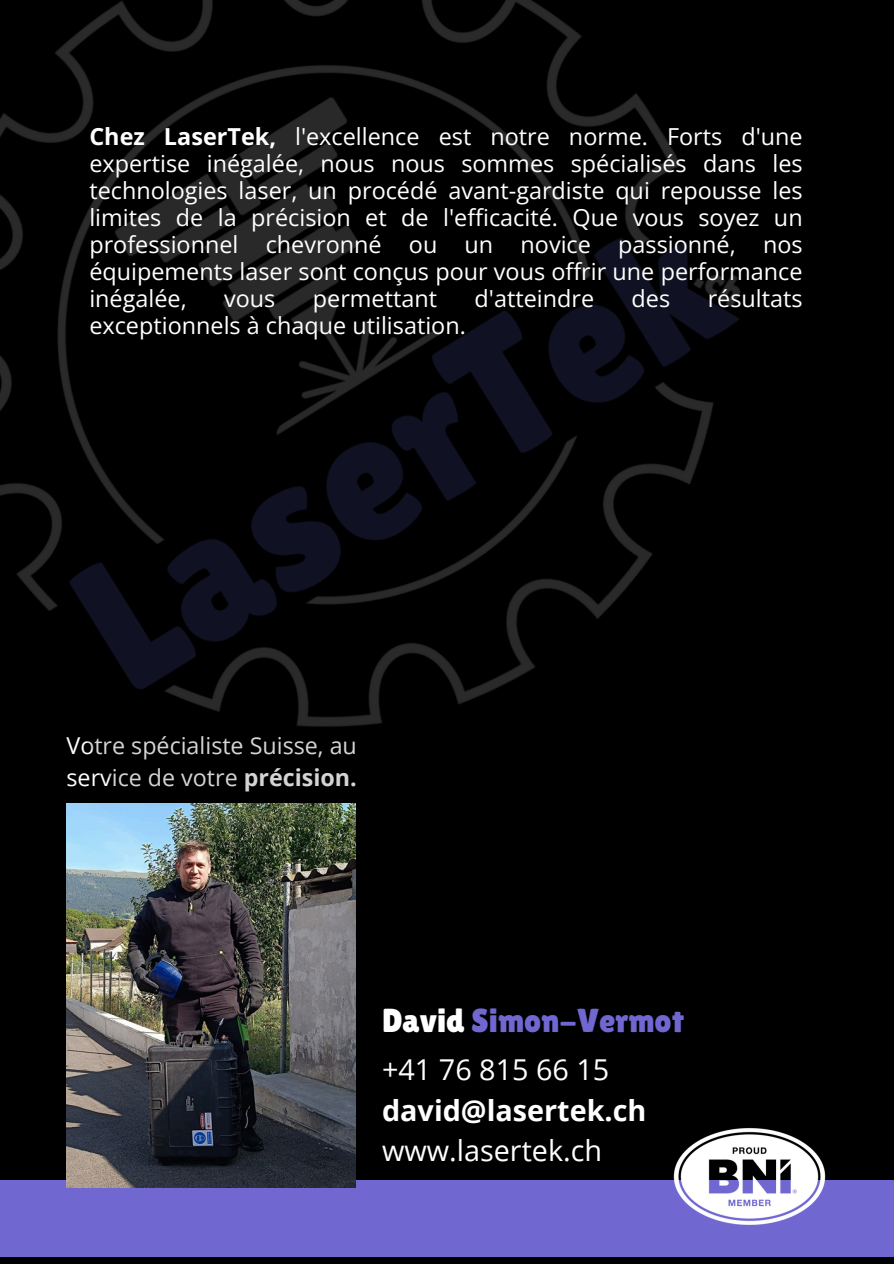
<style>
.page{position:relative;width:894px;height:1264px;background:#fff}
.page>*{position:absolute;margin:0;border:0;box-sizing:border-box;transform-origin:0 0}
.t1{font:33.3px "Lilita One";color:#7067d1}
.t2{font:28.8px/40.5px "Open Sans";color:#fff}
.t3{font:23.4px/27px "Open Sans";color:#fff;text-align:justify}
.t4{font:23.25px/32.4px "Open Sans";color:#fff}
.s1{font-weight:700}
.s2{color:#fff}
</style>
<div class="page">
<div style="left:0;top:0;width:893px;height:1263px;background:#000"></div>
<div style="left:0;top:1180px;width:893px;height:76px;background:#7067d1"></div>
<img style="left:673px;top:1128px;width:152px;height:97px">
<img style="left:0;top:0;width:740px;height:942px">
<img style="left:67px;top:803px;width:288px;height:384px">
<p class="t3" style="left:89px;top:122px;width:714px"><span class="s1">Chez LaserTek,</span> l'excellence est notre norme. Forts d'une expertise inégalée, nous nous sommes spécialisés dans les technologies laser, un procédé avant-gardiste qui repousse les limites de la précision et de l'efficacité. Que vous soyez un professionnel chevronné ou un novice passionné, nos équipements laser sont conçus pour vous offrir une performance inégalée,</p>
<p class="t3" style="left:224px;top:284px;width:53px">vous</p>
<p class="t3" style="left:313px;top:284px;width:126px">permettant</p>
<p class="t3" style="left:474px;top:284px;width:121px">d'atteindre</p>
<p class="t3" style="left:631px;top:284px;width:40px">des</p>
<p class="t3" style="left:707px;top:284px;width:96px">résultats</p>
<p class="t3" style="left:89px;top:311px;width:378px">exceptionnels à chaque utilisation.</p>
<p class="t4" style="left:66px;top:728px;width:292px">Votre spécialiste Suisse, au service de votre <span class="s1">précision.</span></p>
<p class="t1" style="left:382px;top:1000px;width:303px"><span class="s2">David</span> Simon-Vermot</p>
<p class="t2" style="left:382px;top:1048px;width:266px">+41 76 815 66 15 <span class="s1">david@lasertek.ch </span>www.lasertek.ch</p>
</div>
